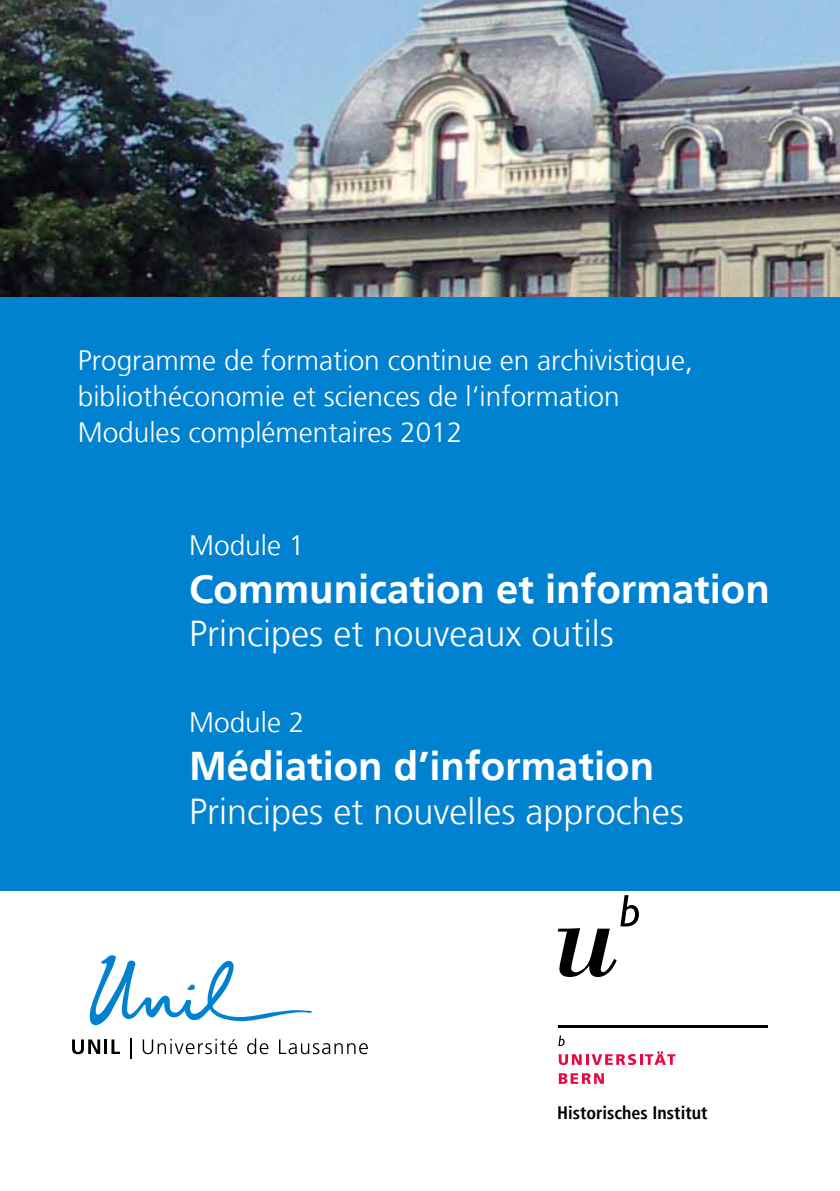
<style>
.page{position:relative;width:840px;height:1191px;background:#fff}
.page>*{position:absolute;margin:0;border:0;box-sizing:border-box;transform-origin:0 0}
.t1{font:700 40px "Frutiger";color:#fff}
.t2{font:300 36px "Frutiger";color:#fff}
.t3{font:300 28px/36px "Frutiger";color:#fff}
.t4{font:700 condensed 18px "Frutiger";color:#000}
</style>
<div class="page">
<div style="left:0;top:297px;width:839px;height:593px;background:#0082d1"></div>
<img style="left:0;top:0;width:839px;height:297px">
<svg style="left:89px;top:955px;width:224px;height:71px"></svg>
<svg style="left:72px;top:1039px;width:28px;height:15px"></svg>
<hr style="left:104px;top:1039px;width:3px;height:15px;background:#000">
<svg style="left:111px;top:1039px;width:9px;height:15px"></svg>
<svg style="left:130px;top:1038px;width:1px;height:21px"></svg>
<svg style="left:143px;top:1038px;width:94px;height:16px"></svg>
<svg style="left:247px;top:1038px;width:21px;height:16px"></svg>
<svg style="left:279px;top:1039px;width:88px;height:15px"></svg>
<svg style="left:557px;top:895px;width:81px;height:82px"></svg>
<hr style="left:557px;top:1024px;width:210px;height:3px;background:#000">
<svg style="left:558px;top:1035px;width:117px;height:30px"></svg>
<svg style="left:558px;top:1073px;width:45px;height:10px"></svg>
<p class="t3" style="left:78px;top:342px;width:616px">Programme de formation continue en archivistique, bibliothéconomie et sciences de l‘information<br>Modules complémentaires 2012</p>
<p class="t3" style="left:189px;top:527px;width:117px">Module 1</p>
<h1 class="t1" style="left:189px;top:565px;width:582px">Communication et information</h1>
<p class="t2" style="left:189px;top:613px;width:426px">Principes et nouveaux outils</p>
<p class="t3" style="left:189px;top:705px;width:117px">Module 2</p>
<h1 class="t1" style="left:189px;top:743px;width:466px">Médiation d’information</h1>
<p class="t2" style="left:189px;top:790px;width:496px">Principes et nouvelles approches</p>
<p class="t4" style="left:557px;top:1102px;width:152px">Historisches Institut</p>
</div>
